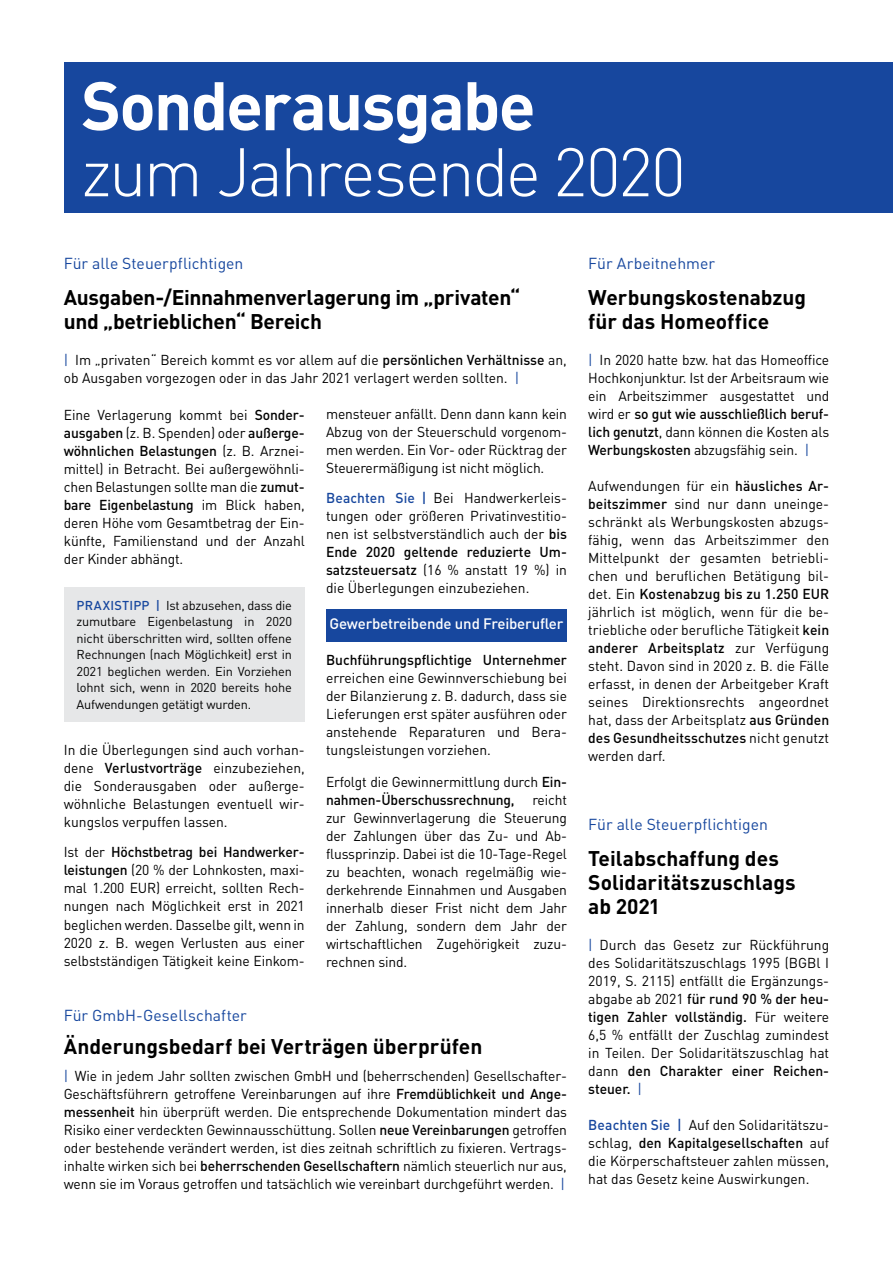
<style>
.page{position:relative;width:893px;height:1263px;background:#fff}
.page>*{position:absolute;margin:0;border:0;box-sizing:border-box;transform-origin:0 0}
.t1{font:300 67.5px "DIN Pro";letter-spacing:-.04em;color:#fff}
.t2{font:700 67.5px "DIN Pro";letter-spacing:-.03em;color:#fff}
.t3{font:700 21px/24px "DIN Pro";letter-spacing:-.005em;color:#000}
.t4{font:15.75px "DIN Pro";color:#17479e}
.t5{font:500 15px "DIN Pro";letter-spacing:-.01em;color:#fff}
.t6{font:14.25px/18px "DIN Pro";letter-spacing:-.01em;color:#000;text-align:justify}
.t7{font:500 14.25px "DIN Pro";color:#000}
.t8{font:12.75px/16.5px "DIN Pro";letter-spacing:-.015em;color:#000;text-align:justify}
.s1{color:#17479e}
.s2{font-weight:500}
.s3{font-weight:500;color:#17479e}
</style>
<div class="page">
<div style="left:64px;top:62px;width:829px;height:151px;background:#17479e"></div>
<div style="left:64px;top:587px;width:241px;height:134px;background:#e6e7e8"></div>
<div style="left:326px;top:609px;width:241px;height:32px;background:#17479e"></div>
<h1 class="t2" style="left:81px;top:60px;width:456px">Sonderausgabe</h1>
<h1 class="t1" style="left:81px;top:126px;width:606px">zum Jahresende 2020</h1>
<p class="t4" style="left:64px;top:253px;width:181px">Für alle Steuerpflichtigen</p>
<h2 class="t3" style="left:64px;top:285px;width:458px">Ausgaben-/Einnahmenverlagerung im „privaten“ und „betrieblichen“ Bereich</h2>
<p class="t6" style="left:64px;top:351px;width:505px"><span class="s1">|</span> Im „privaten“ Bereich kommt es vor allem auf die <span class="s2">persönlichen Verhältnisse</span> an, ob Ausgaben vorgezogen oder in das Jahr 2021 verlagert werden sollten. <span class="s1">|</span></p>
<p class="t6" style="left:64px;top:405px;width:242px">Eine Verlagerung kommt bei <span class="s2">Sonder&shy;ausgaben</span> (z. B. Spenden) oder <span class="s2">außerge&shy;wöhnlichen Belastungen</span> (z. B. Arznei&shy;mittel) in Betracht. Bei außergewöhnli&shy;chen Belastungen sollte man die <span class="s2">zumut&shy;bare Eigenbelastung</span> im Blick haben, deren Höhe vom Gesamtbetrag der Ein&shy;künfte, Familienstand und der Anzahl der Kinder abhängt.</p>
<p class="t8" style="left:77px;top:596px;width:217px"><span class="s3">PRAXISTIPP |</span> Ist abzusehen, dass die zumutbare Eigenbelastung in 2020 nicht überschritten wird, sollten offene Rechnungen (nach Möglichkeit) erst in 2021 beglichen werden. Ein Vorziehen lohnt sich, wenn in 2020 bereits hohe Aufwendungen getätigt wurden.</p>
<p class="t6" style="left:64px;top:740px;width:242px">In die Überlegungen sind auch vorhan&shy;dene <span class="s2">Verlustvorträge</span> einzubeziehen, die Sonderausgaben oder außerge&shy;wöhnliche Belastungen eventuell wir&shy;kungslos verpuffen lassen.</p>
<p class="t6" style="left:64px;top:842px;width:242px">Ist der <span class="s2">Höchstbetrag bei Handwerker&shy;leistungen</span> (20 % der Lohnkosten, maxi&shy;mal 1.200 EUR) erreicht, sollten Rech&shy;nungen nach Möglichkeit erst in 2021</p>
<p class="t6" style="left:64px;top:915px;width:242px">beglichen werden. Dasselbe gilt, wenn in 2020 z. B. wegen Verlusten aus einer selbstständigen Tätigkeit keine Einkom-</p>
<p class="t6" style="left:326px;top:404px;width:242px">mensteuer anfällt. Denn dann kann kein Abzug von der Steuerschuld vorgenom&shy;men werden. Ein Vor- oder Rücktrag der Steuerermäßigung ist nicht möglich.</p>
<p class="t6" style="left:326px;top:488px;width:242px"><span class="s3">Beachten Sie |</span> Bei Handwerkerleis&shy;tungen oder größeren Privatinvestitio&shy;nen ist selbstverständlich auch der <span class="s2">bis Ende 2020 geltende reduzierte Um&shy;satzsteuersatz</span> (16 % anstatt 19 %) in die Überlegungen einzubeziehen.</p>
<p class="t5" style="left:329px;top:614px;width:235px">Gewerbetreibende und Freiberufler</p>
<p class="t7" style="left:326px;top:650px;width:242px">Buchführungspflichtige Unternehmer</p>
<p class="t6" style="left:326px;top:669px;width:242px">erreichen eine Gewinnverschiebung bei der Bilanzierung z. B. dadurch, dass sie Lieferungen erst später ausführen oder anstehende Reparaturen und Bera&shy;tungsleistungen vorziehen.</p>
<p class="t6" style="left:326px;top:772px;width:242px">Erfolgt die Gewinnermittlung durch <span class="s2">Ein&shy;nahmen-Überschussrechnung,</span> reicht zur Gewinnverlagerung die Steuerung der Zahlungen über das Zu- und Ab&shy;flussprinzip. Dabei ist die 10-Tage-Regel zu beachten, wonach regelmäßig wie&shy;derkehrende Einnahmen und Ausgaben innerhalb dieser Frist nicht dem Jahr der Zahlung, sondern dem Jahr der wirtschaftlichen Zugehörigkeit zuzu&shy;rechnen sind.</p>
<p class="t4" style="left:64px;top:1004px;width:185px">Für GmbH-Gesellschafter</p>
<h2 class="t3" style="left:64px;top:1033px;width:420px">Änderungsbedarf bei Verträgen überprüfen</h2>
<p class="t6" style="left:64px;top:1066px;width:505px"><span class="s1">|</span> Wie in jedem Jahr sollten zwischen GmbH und (beherrschenden) Gesellschafter-Geschäftsführern getroffene Vereinbarungen auf ihre <span class="s2">Fremdüblichkeit und Ange&shy;messenheit</span> hin überprüft werden. Die entsprechende Dokumentation mindert das Risiko einer verdeckten Gewinnausschüttung. Sollen <span class="s2">neue Vereinbarungen</span> getroffen oder bestehende verändert werden, ist dies zeitnah schriftlich zu fixieren. Vertrags&shy;inhalte wirken sich bei <span class="s2">beherrschenden Gesellschaftern</span> nämlich steuerlich nur aus, wenn sie im Voraus getroffen und tatsächlich wie vereinbart durchgeführt werden. <span class="s1">|</span></p>
<p class="t4" style="left:588px;top:253px;width:128px">Für Arbeitnehmer</p>
<h2 class="t3" style="left:588px;top:285px;width:220px">Werbungskostenabzug für das Homeoffice</h2>
<p class="t6" style="left:588px;top:351px;width:242px"><span class="s1">|</span> In 2020 hatte bzw. hat das Homeoffice Hochkonjunktur. Ist der Arbeitsraum wie ein Arbeitszimmer ausgestattet und wird er <span class="s2">so gut wie ausschließlich beruf&shy;lich genutzt</span>, dann können die Kosten als <span class="s2">Werbungskosten</span> abzugsfähig sein. <span class="s1">|</span></p>
<p class="t6" style="left:588px;top:477px;width:242px">Aufwendungen für ein <span class="s2">häusliches Ar&shy;beitszimmer</span> sind nur dann uneinge&shy;schränkt als Werbungskosten abzugs&shy;fähig, wenn das Arbeitszimmer den Mittelpunkt der gesamten betriebli&shy;chen und beruflichen Betätigung bil&shy;det. Ein <span class="s2">Kostenabzug bis zu 1.250 EUR </span>jährlich ist möglich, wenn für die be&shy;triebliche oder berufliche Tätigkeit <span class="s2">kein anderer Arbeitsplatz</span> zur Verfügung steht. Davon sind in 2020 z. B. die Fälle erfasst, in denen der Arbeitgeber Kraft seines Direktionsrechts angeordnet hat, dass der Arbeitsplatz <span class="s2">aus Gründen des Gesundheitsschutzes</span> nicht genutzt werden darf.</p>
<p class="t4" style="left:588px;top:814px;width:181px">Für alle Steuerpflichtigen</p>
<h2 class="t3" style="left:588px;top:846px;width:209px">Teilabschaffung des<br>Solidaritätszuschlags ab 2021</h2>
<p class="t6" style="left:588px;top:936px;width:242px"><span class="s1">|</span> Durch das Gesetz zur Rückführung des Solidaritätszuschlags 1995 (BGBl I 2019, S. 2115) entfällt die Ergänzungs&shy;abgabe ab 2021 <span class="s2">für rund 90 % der heu&shy;tigen Zahler vollständig.</span> Für weitere 6,5 % entfällt der Zuschlag zumindest in Teilen. Der Solidaritätszuschlag hat dann <span class="s2">den Charakter einer Reichen&shy;steuer.</span> <span class="s1">|</span></p>
<p class="t6" style="left:588px;top:1116px;width:242px"><span class="s3">Beachten Sie |</span> Auf den Solidaritätszu&shy;schlag, <span class="s2">den Kapitalgesellschaften</span> auf die Körperschaftsteuer zahlen müssen, hat das Gesetz keine Auswirkungen.</p>
</div>
